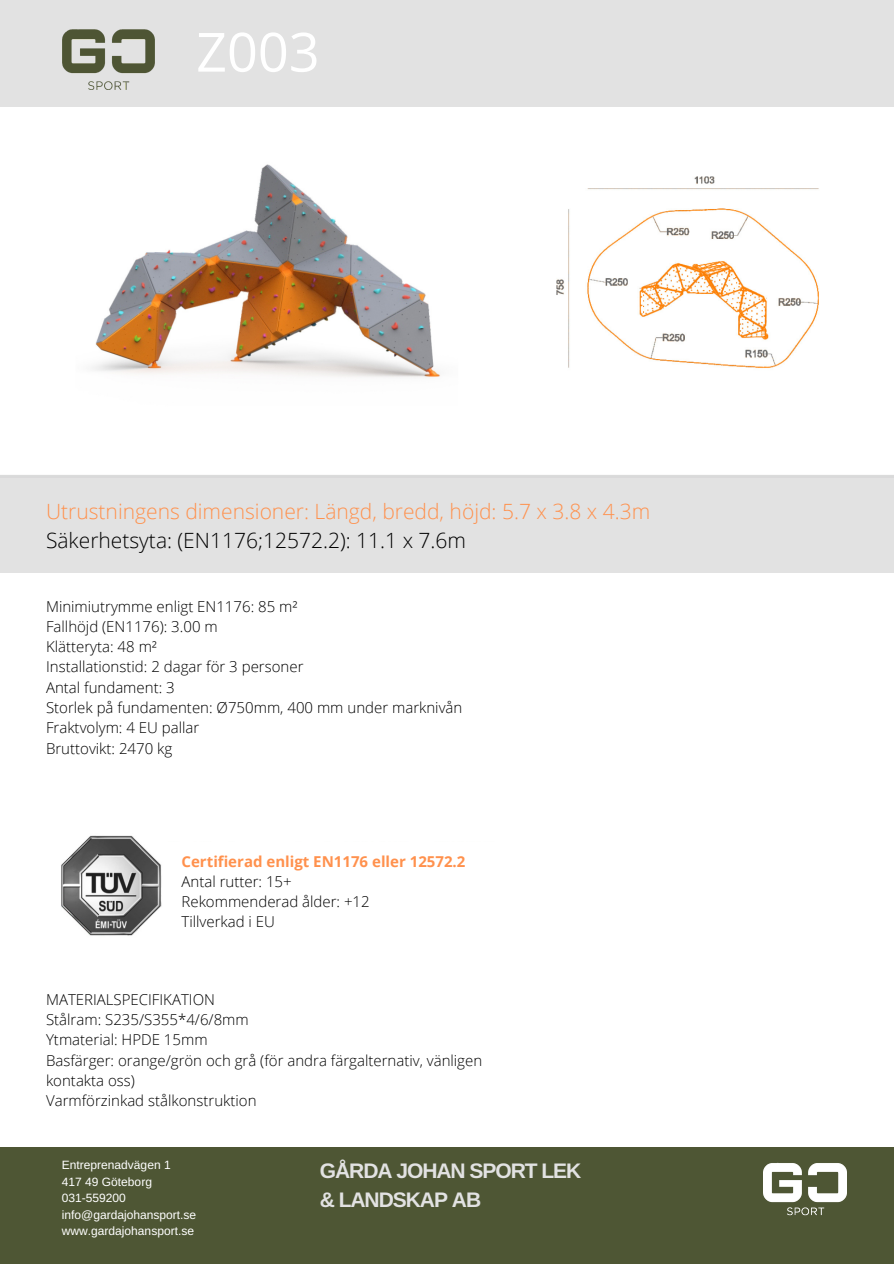
<style>
.page{position:relative;width:894px;height:1264px;background:#fff}
.page>*{position:absolute;margin:0;border:0;box-sizing:border-box;transform-origin:0 0}
.t1{font:54px "Open Sans";color:#fff}
.t2{font:300 21px "Open Sans";color:#ff914d}
.t3{font:300 21px "Open Sans";color:#000}
.t4{font:700 21px/29.2px "Arimo";letter-spacing:-.05em;color:#e2e2e2}
.t5{font:300 15px/20.2px "Open Sans";color:#000}
.t6{font:700 15px "Open Sans";color:#ff914d}
.t7{font:12px "Arimo";color:#fff}
</style>
<div class="page">
<img style="left:0;top:164px;width:893px;height:772px">
<div style="left:0;top:478px;width:893px;height:94px;background:#e2e2e2"></div>
<div style="left:0;top:585px;width:487px;height:232px;background:#fff"></div>
<div style="left:167px;top:842px;width:360px;height:104px;background:#fff"></div>
<div style="left:0;top:0;width:893px;height:107px;background:#e2e2e2"></div>
<img style="left:62px;top:30px;width:92px;height:60px">
<div style="left:0;top:1147px;width:893px;height:116px;background:#4e5634"></div>
<img style="left:763px;top:1162px;width:83px;height:54px">
<p class="t1" style="left:196px;top:14px;width:125px">Z003</p>
<p class="t2" style="left:46px;top:496px;width:605px">Utrustningens dimensioner: Längd, bredd, höjd: 5.7 x 3.8 x 4.3m</p>
<p class="t3" style="left:46px;top:525px;width:421px">Säkerhetsyta: (EN1176;12572.2): 11.1 x 7.6m</p>
<p class="t5" style="left:46px;top:595px;width:253px">Minimiutrymme enligt EN1176: 85 m²</p>
<p class="t5" style="left:46px;top:616px;width:173px">Fallhöjd (EN1176): 3.00 m</p>
<p class="t5" style="left:46px;top:636px;width:112px">Klätteryta: 48 m²</p>
<p class="t5" style="left:46px;top:656px;width:259px">Installationstid: 2 dagar för 3 personer</p>
<p class="t5" style="left:46px;top:676px;width:130px">Antal fundament: 3</p>
<p class="t5" style="left:46px;top:697px;width:418px">Storlek på fundamenten: Ø750mm, 400 mm under marknivån</p>
<p class="t5" style="left:46px;top:717px;width:155px">Fraktvolym: 4 EU pallar</p>
<p class="t5" style="left:46px;top:737px;width:128px">Bruttovikt: 2470 kg</p>
<p class="t6" style="left:181px;top:850px;width:285px">Certifierad enligt EN1176 eller 12572.2</p>
<p class="t5" style="left:181px;top:870px;width:112px">Antal rutter: 15+</p>
<p class="t5" style="left:181px;top:891px;width:190px">Rekommenderad ålder: +12</p>
<p class="t5" style="left:181px;top:911px;width:95px">Tillverkad i EU</p>
<p class="t5" style="left:46px;top:988px;width:170px">MATERIALSPECIFIKATION</p>
<p class="t5" style="left:46px;top:1009px;width:204px">Stålram: S235/S355*4/6/8mm</p>
<p class="t5" style="left:46px;top:1029px;width:163px">Ytmaterial: HPDE 15mm</p>
<p class="t5" style="left:46px;top:1049px;width:437px">Basfärger: orange/grön och grå (för andra färgalternativ, vänligen kontakta oss)</p>
<p class="t5" style="left:46px;top:1090px;width:212px">Varmförzinkad stålkonstruktion</p>
<p class="t7" style="left:62px;top:1158px;width:110px">Entreprenadvägen 1</p>
<p class="t7" style="left:62px;top:1174px;width:92px">417 49 Göteborg</p>
<p class="t7" style="left:62px;top:1191px;width:66px">031-559200</p>
<p class="t7" style="left:62px;top:1207px;width:136px">info@gardajohansport.se</p>
<p class="t7" style="left:62px;top:1224px;width:134px">www.gardajohansport.se</p>
<p class="t4" style="left:320px;top:1155px;width:263px">GÅRDA JOHAN SPORT LEK &amp; LANDSKAP AB</p>
</div>
